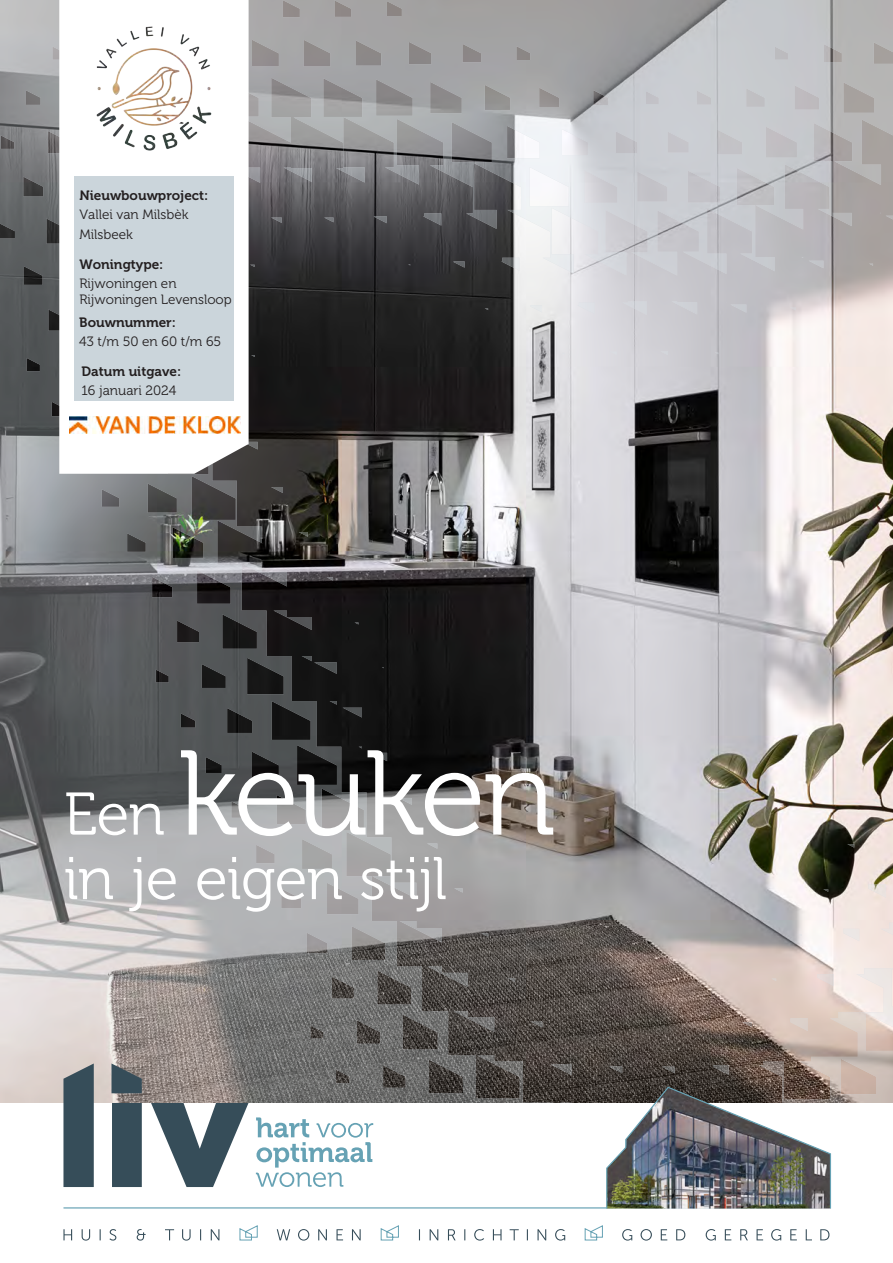
<style>
.page{position:relative;width:893px;height:1263px;background:#fff}
.page>*{position:absolute;margin:0;border:0;box-sizing:border-box;transform-origin:0 0}
.t1{font:120px "Museo 300";letter-spacing:-.03em;color:#fff}
.t2{font:60px "Museo 300";letter-spacing:-.015em;color:#fff}
.t3{font:13.5px/19.5px "Museo 300";color:#231f20}
.t4{font:13.5px "Museo 700";color:#231f20}
.s1{font-size:60px}
</style>
<div class="page">
<svg style="left:0;top:0;width:52px;height:1103px;background:#88888a"></svg>
<img style="left:52px;top:0;width:841px;height:1103px">
<hr style="left:63px;top:1207px;width:766px;height:1px;background:#66a2b4">
<svg style="left:63px;top:1063px;width:185px;height:124px"></svg>
<svg style="left:256px;top:1117px;width:117px;height:70px"></svg>
<img style="left:606px;top:1086px;width:226px;height:123px">
<svg style="left:63px;top:1225px;width:766px;height:16px"></svg>
<svg style="left:59px;top:0;width:190px;height:474px"></svg>
<div style="left:74px;top:176px;width:160px;height:225px;background:#cbd5db"></div>
<img style="left:68px;top:3px;width:171px;height:171px">
<img style="left:70px;top:417px;width:170px;height:17px">
<p class="t4" style="left:79px;top:187px;width:130px">Nieuwbouwproject:</p>
<p class="t3" style="left:79px;top:205px;width:111px">Vallei van Milsbèk<br>Milsbeek</p>
<p class="t4" style="left:79px;top:256px;width:85px">Woningtype:</p>
<p class="t3" style="left:79px;top:275px;width:154px;line-height:16px">Rijwoningen en<br>Rijwoningen Levensloop</p>
<p class="t4" style="left:79px;top:315px;width:98px">Bouwnummer:</p>
<p class="t3" style="left:79px;top:332px;width:144px">43 t/m 50 en 60 t/m 65</p>
<p class="t4" style="left:82px;top:364px;width:101px">Datum uitgave:</p>
<p class="t3" style="left:82px;top:381px;width:96px">16 januari 2024</p>
<p class="t1" style="left:64px;top:729px;width:493px"><span class="s1">Een</span> keuken</p>
<p class="t2" style="left:64px;top:846px;width:385px">in je eigen stijl</p>
</div>
